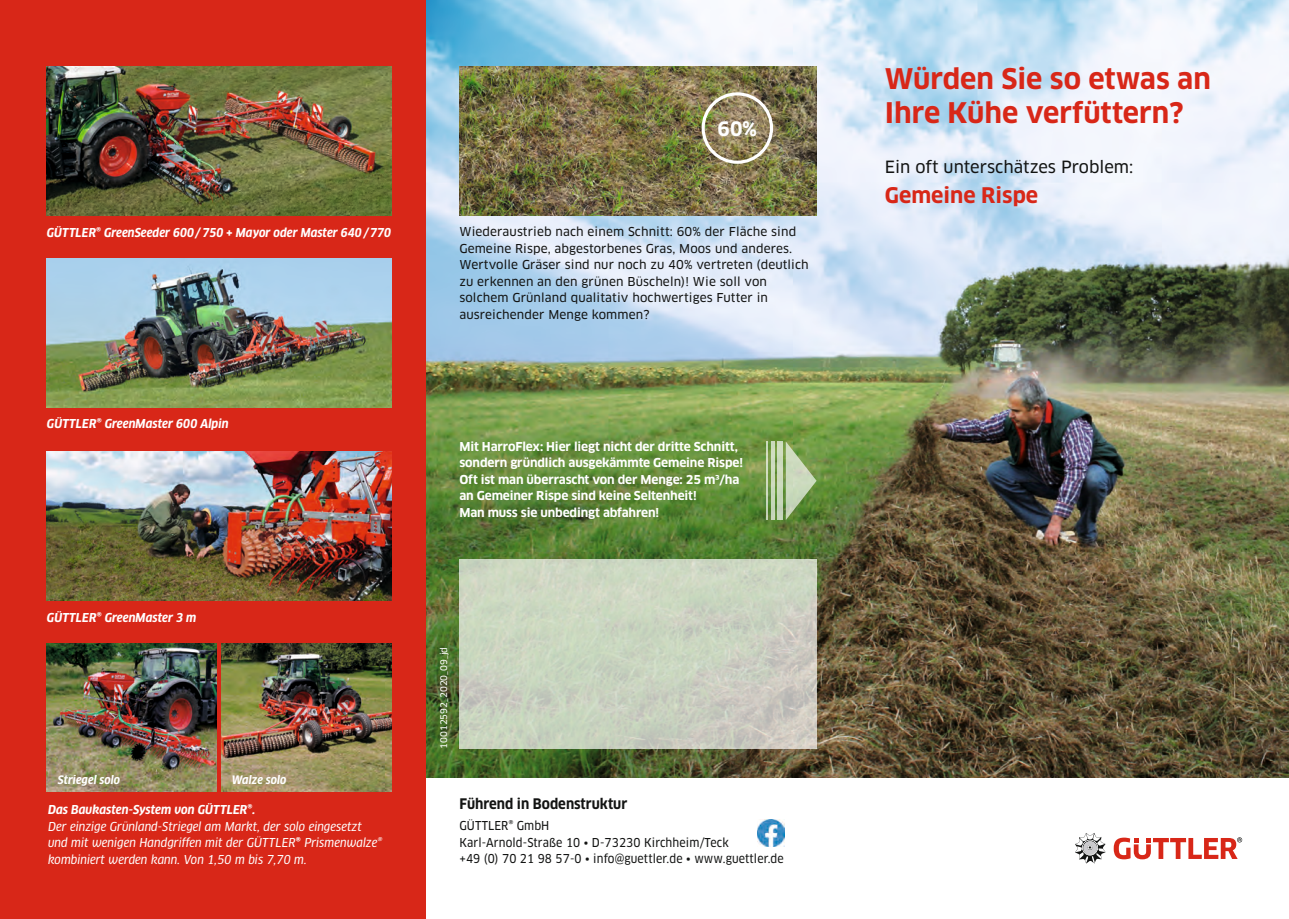
<style>
.page{position:relative;width:1289px;height:919px;background:#fff}
.page>*{position:absolute;margin:0;border:0;box-sizing:border-box;transform-origin:0 0}
.t1{font:700 27.75px/34.2px "Clan Pro";color:#d82718}
.t2{font:700 21px "Clan Pro";color:#d82718}
.t3{font:700 19.5px "Clan Pro";color:#fff}
.t4{font:16.5px "Clan Pro News";color:#131413}
.t5{font:700 14.25px "Clan Pro Narr";color:#131413}
.t6{font:12px/16.5px "Clan Pro News";letter-spacing:.01em;color:#131413}
.t7{font:italic 12px/16.5px "Clan OT Narr News";color:#fff}
.t8{font:700 12px/16.5px "Clan Pro";letter-spacing:-.01em;color:#fff}
.t9{font:italic 700 12px "Clan OT Narr";color:#fff}
.t10{font:12px/16.5px "Clan Pro Narr News";letter-spacing:.01em;color:#131413}
.t11{font:italic 700 11.4px "Clan OT Narr";color:#fff}
.t12{font:9px "Clan Pro News";color:#fff}
.s1{font-family:"Clan Pro Narr";font-style:normal}
.s2{font-family:"Clan Pro Narr";font-weight:700;font-style:normal}
</style>
<div class="page">
<img style="left:425px;top:0;width:863px;height:777px">
<img style="left:459px;top:67px;width:357px;height:148px">
<div style="left:701px;top:92px;width:72px;height:72px;border:3px solid #fff;border-radius:50%"></div>
<div style="left:0;top:0;width:425px;height:918px;background:#d82718"></div>
<img style="left:47px;top:258px;width:344px;height:149px">
<img style="left:47px;top:451px;width:344px;height:149px">
<img style="left:47px;top:67px;width:344px;height:148px">
<svg style="left:1075px;top:833px;width:30px;height:30px"></svg>
<svg style="left:1113px;top:837px;width:129px;height:22px"></svg>
<img style="left:221px;top:643px;width:170px;height:148px">
<img style="left:47px;top:643px;width:170px;height:148px">
<svg style="left:459px;top:558px;width:357px;height:190px;background:#c9d1bf"></svg>
<svg style="left:785px;top:441px;width:31px;height:79px;background:#97b37c"></svg>
<div style="left:777px;top:441px;width:5px;height:79px;background:#cad9bb"></div>
<svg style="left:770px;top:441px;width:4px;height:79px"></svg>
<hr style="left:766px;top:441px;width:1px;height:79px;background:#fff">
<img style="left:757px;top:819px;width:27px;height:27px">
<p class="t9" style="left:47px;top:225px;width:346px">GÜTTLER<span class="s1">®</span> GreenSeeder 600 / 750 + Mayor oder Master 640 / 770</p>
<p class="t9" style="left:47px;top:417px;width:183px">GÜTTLER<span class="s1">®</span> GreenMaster 600 Alpin</p>
<p class="t9" style="left:47px;top:610px;width:151px">GÜTTLER<span class="s1">®</span> GreenMaster 3 m</p>
<p class="t11" style="left:58px;top:773px;width:64px">Striegel solo</p>
<p class="t11" style="left:232px;top:773px;width:56px">Walze solo</p>
<p class="t9" style="left:48px;top:802px;width:209px">Das Baukasten-System von GÜTTLER<span class="s1">®</span>.</p>
<p class="t7" style="left:48px;top:818px;width:336px">Der einzige Grünland-Striegel am Markt, der solo eingesetzt und mit wenigen Handgriffen mit der GÜTTLER<span class="s2">®</span> Prismenwalze® kombiniert werden kann. Von 1,50 m bis 7,70 m.</p>
<p class="t9" style="left:205px;top:802px;width:33px">üttler.</p>
<p class="t7" style="left:48px;top:834px;width:338px">Der einzig Grü land-St egel am Markt, der solo eingesetzt und</p>
<h3 class="t3" style="left:717px;top:117px;width:41px">60%</h3>
<p class="t6" style="left:459px;top:224px;width:351px">Wiederaustrieb nach einem Schnitt: 60% der Fläche sind Gemeine Rispe, abgestorbenes Gras, Moos und anderes.<br>Wertvolle Gräser sind nur noch zu 40% vertreten (deutlich zu erkennen an den grünen Büscheln)! Wie soll von solchem Grünland qualitativ hochwertiges Futter in ausreichender Menge kommen?</p>
<p class="t8" style="left:459px;top:438px;width:285px">Mit HarroFlex: Hier liegt nicht der dritte Schnitt, sondern gründlich ausgekämmte Gemeine Rispe!<br>Oft ist man überrascht von der Menge: 25 m3/ha an Gemeiner Rispe sind keine Seltenheit!<br>Man muss sie unbedingt abfahren!</p>
<p class="t12" style="left:438px;top:748px;width:103px;rotate:-90deg">10012592_2020_09_jd</p>
<p class="t5" style="left:459px;top:795px;width:169px">Führend in Bodenstruktur</p>
<p class="t10" style="left:459px;top:817px;width:326px">GÜTTLER® GmbH<br>Karl-Arnold-Straße 10 • D-73230 Kirchheim/Teck<br>+49 (0) 70 21 98 57-0 • info@guettler.de • www.guettler.de</p>
<h1 class="t1" style="left:884px;top:61px;width:327px">Würden Sie so etwas an<br>Ihre Kühe verfüttern?</h1>
<h3 class="t4" style="left:884px;top:157px;width:250px">Ein oft unterschätzes Problem:</h3>
<h2 class="t2" style="left:884px;top:183px;width:155px">Gemeine Rispe</h2>
</div>
